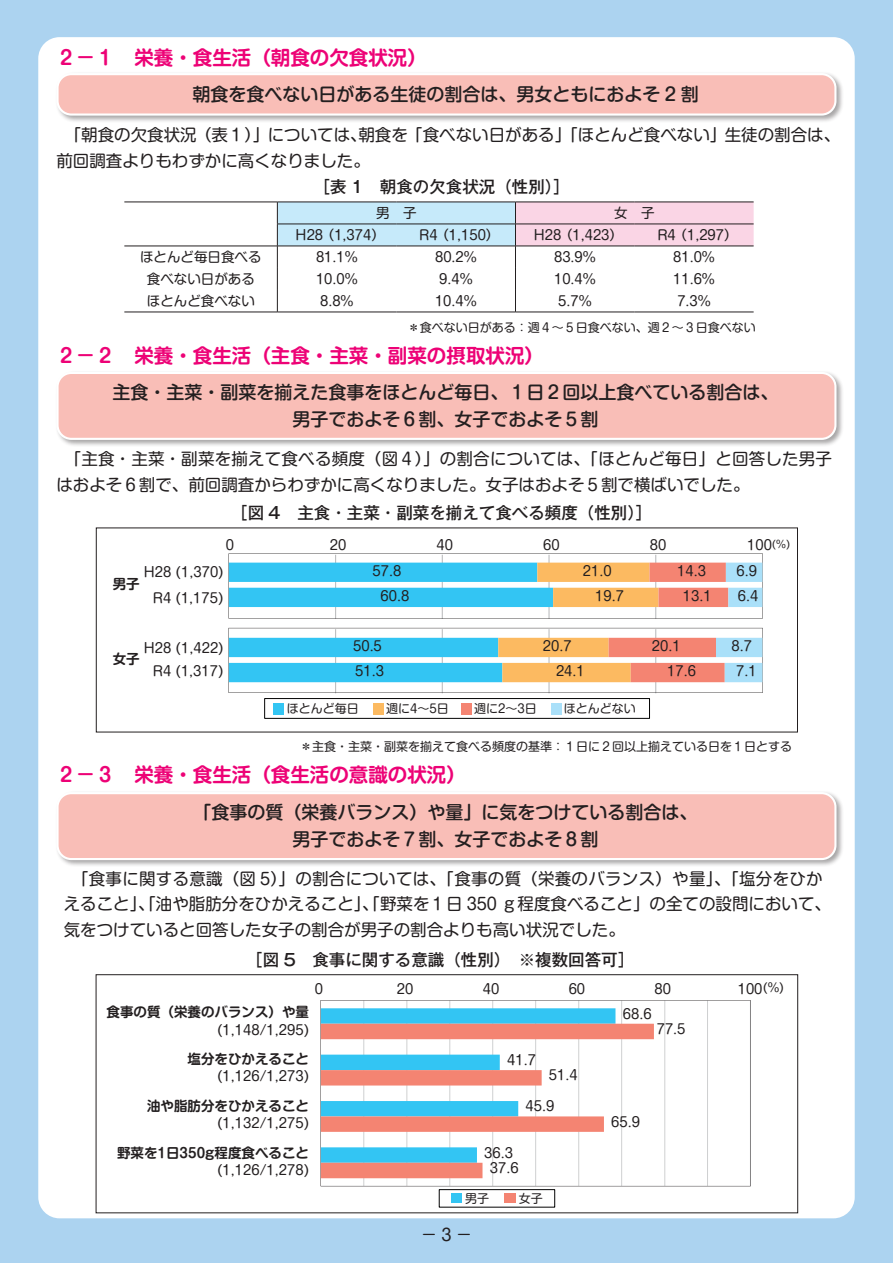
<style>
.page{position:relative;width:893px;height:1263px;background:#acd3f0}
.page>*{position:absolute;margin:0;border:0;box-sizing:border-box;transform-origin:0 0}
.t1{font:700 19.5px "Shin M Go Pro De";color:#ed0276}
.t2{font:500 18px/27px "Shin M Go Pro";color:#231f20;text-align:center}
.t3{font:16.5px/25.5px "Shin M Go Pro";color:#231f20}
.t4{font:500 16.5px "Gothic MB101 Pr 5";color:#231f20}
.t5{font:13.5px/25px "Shin M Go Pro";letter-spacing:.005em;color:#231f20}
.t6{font:700 13.5px "Shin M Go Pro De";color:#231f20}
.t7{font:12px "Shin M Go Pro";color:#231f20}
.t8{font:10.2px "Shin M Go Pro";color:#231f20}
</style>
<div class="page">
<div style="left:38px;top:37px;width:817px;height:1181px;background:#fff;border-radius:21px"></div>
<hr style="left:124px;top:202px;width:153px;height:1px;background:#231f20">
<hr style="left:124px;top:246px;width:153px;height:1px;background:#231f20">
<hr style="left:124px;top:312px;width:153px;height:1px;background:#231f20">
<hr style="left:277px;top:312px;width:119px;height:1px;background:#231f20">
<hr style="left:396px;top:312px;width:119px;height:1px;background:#231f20">
<hr style="left:515px;top:312px;width:120px;height:1px;background:#231f20">
<hr style="left:635px;top:312px;width:119px;height:1px;background:#231f20">
<svg style="left:277px;top:202px;width:477px;height:110px"></svg>
<div style="left:55px;top:71px;width:789px;height:52px;background:#231f20;opacity:.4"></div>
<div style="left:58px;top:74px;width:777px;height:41px;background:#f9beb7;border-radius:14px"></div>
<div style="left:56px;top:73px;width:780px;height:43px;border:2px solid #fff;border-radius:14px"></div>
<div style="left:55px;top:370px;width:789px;height:77px;background:#231f20;opacity:.4"></div>
<div style="left:58px;top:373px;width:777px;height:66px;background:#f9beb7;border-radius:14px"></div>
<div style="left:56px;top:372px;width:780px;height:68px;border:2px solid #fff;border-radius:14px"></div>
<div style="left:55px;top:790px;width:789px;height:78px;background:#231f20;opacity:.4"></div>
<div style="left:58px;top:793px;width:777px;height:66px;background:#f9beb7;border-radius:14px"></div>
<div style="left:56px;top:792px;width:780px;height:68px;border:2px solid #fff;border-radius:14px"></div>
<svg style="left:228px;top:553px;width:535px;height:140px"></svg>
<div style="left:264px;top:698px;width:386px;height:20px;border:1px solid #030303"></div>
<div style="left:273px;top:703px;width:11px;height:11px;background:#33c5f3"></div>
<div style="left:373px;top:703px;width:11px;height:11px;background:#fcba61"></div>
<div style="left:462px;top:703px;width:10px;height:11px;background:#f48472"></div>
<div style="left:551px;top:703px;width:10px;height:11px;background:#aae0f9"></div>
<svg style="left:320px;top:1000px;width:431px;height:186px"></svg>
<svg style="left:321px;top:1008px;width:294px;height:16px;background:#3cc5f0"></svg>
<svg style="left:321px;top:1024px;width:333px;height:154px"></svg>
<div style="left:439px;top:1189px;width:116px;height:18px;border:1px solid #030303"></div>
<div style="left:452px;top:1193px;width:10px;height:10px;background:#33c5f3"></div>
<div style="left:504px;top:1193px;width:11px;height:10px;background:#f48472"></div>
<div style="left:96px;top:974px;width:702px;height:239px;border:1px solid #231f20"></div>
<h1 class="t1" style="left:56px;top:41px;width:372px">２－１　栄養・食生活（朝食の欠食状況）</h1>
<h2 class="t2" style="left:192px;top:79px;width:508px">朝食を食べない日がある生徒の割合は、男女ともにおよそ 2 割</h2>
<p class="t3" style="left:56px;top:120px;width:785px">　「朝食の欠食状況（表１）」については、朝食を「食べない日がある」「ほとんど食べない」生徒の割合は、前回調査よりもわずかに高くなりました。</p>
<p class="t5" style="left:376px;top:199px;width:42px">男　子</p>
<p class="t5" style="left:614px;top:199px;width:42px">女　子</p>
<p class="t5" style="left:296px;top:221px;width:91px">H28 （1,374）</p>
<p class="t5" style="left:419px;top:221px;width:82px">R4 （1,150）</p>
<p class="t5" style="left:534px;top:221px;width:91px">H28 （1,423）</p>
<p class="t5" style="left:657px;top:221px;width:82px">R4 （1,297）</p>
<p class="t5" style="left:140px;top:243px;width:123px">ほとんど毎日食べる</p>
<p class="t5" style="left:316px;top:243px;width:43px">81.1%</p>
<p class="t5" style="left:435px;top:243px;width:43px">80.2%</p>
<p class="t5" style="left:554px;top:243px;width:43px">83.9%</p>
<p class="t5" style="left:673px;top:243px;width:43px">81.0%</p>
<p class="t5" style="left:147px;top:265px;width:109px">食べない日がある</p>
<p class="t5" style="left:316px;top:265px;width:43px">10.0%</p>
<p class="t5" style="left:439px;top:265px;width:35px">9.4%</p>
<p class="t5" style="left:554px;top:265px;width:43px">10.4%</p>
<p class="t5" style="left:673px;top:265px;width:43px">11.6%</p>
<p class="t5" style="left:147px;top:287px;width:109px">ほとんど食べない</p>
<p class="t5" style="left:320px;top:287px;width:35px">8.8%</p>
<p class="t5" style="left:435px;top:287px;width:43px">10.4%</p>
<p class="t5" style="left:558px;top:287px;width:35px">5.7%</p>
<p class="t5" style="left:677px;top:287px;width:35px">7.3%</p>
<p class="t4" style="left:314px;top:173px;width:257px">［表 1　朝食の欠食状況（性別）］</p>
<p class="t7" style="left:408px;top:317px;width:349px">＊食べない日がある：週４～５日食べない、週２～３日食べない</p>
<h1 class="t1" style="left:56px;top:340px;width:489px">２－２　栄養・食生活（主食・主菜・副菜の摂取状況）</h1>
<h2 class="t2" style="left:113px;top:377px;width:667px">主食・主菜・副菜を揃えた食事をほとんど毎日、１日２回以上食べている割合は、男子でおよそ６割、女子でおよそ５割</h2>
<p class="t3" style="left:56px;top:444px;width:777px">　「主食・主菜・副菜を揃えて食べる頻度（図４）」の割合については、「ほとんど毎日」と回答した男子はおよそ６割で、前回調査からわずかに高くなりました。女子はおよそ５割で横ばいでした。</p>
<p class="t4" style="left:231px;top:499px;width:422px">［図 4　主食・主菜・副菜を揃えて食べる頻度（性別）］</p>
<p class="t5" style="left:226px;top:531px;width:10px">0</p>
<p class="t5" style="left:330px;top:531px;width:18px">20</p>
<p class="t5" style="left:436px;top:531px;width:18px">40</p>
<p class="t5" style="left:543px;top:531px;width:18px">60</p>
<p class="t5" style="left:650px;top:531px;width:18px">80</p>
<p class="t5" style="left:747px;top:531px;width:26px">100</p>
<p class="t8" style="left:772px;top:536px;width:19px">(%)</p>
<p class="t5" style="left:144px;top:558px;width:81px;text-align:right">H28 (1,370)<br>R4 (1,175)</p>
<p class="t5" style="left:144px;top:634px;width:81px;line-height:23px;text-align:right">H28 (1,422)<br>R4 (1,317)</p>
<p class="t6" style="left:113px;top:572px;width:28px">男子</p>
<p class="t6" style="left:113px;top:648px;width:28px">女子</p>
<p class="t5" style="left:373px;top:557px;width:38px;text-align:center">57.8<br>60.8</p>
<p class="t5" style="left:353px;top:632px;width:32px">50.5<br>51.3</p>
<p class="t5" style="left:595px;top:557px;width:30px;text-indent:-12px">21.0<br>19.7</p>
<p class="t5" style="left:556px;top:632px;width:30px;text-indent:-13px">20.7<br>24.1</p>
<p class="t7" style="left:287px;top:698px;width:73px">ほとんど毎日</p>
<p class="t7" style="left:386px;top:698px;width:64px">週に4～5日</p>
<p class="t7" style="left:474px;top:698px;width:64px">週に2～3日</p>
<p class="t7" style="left:564px;top:698px;width:73px">ほとんどない</p>
<p class="t5" style="left:677px;top:557px;width:36px;text-align:center">14.3<br>13.1</p>
<p class="t5" style="left:667px;top:632px;width:30px;text-indent:-16px">20.1<br>17.6</p>
<p class="t5" style="left:736px;top:557px;width:23px">6.9<br>6.4</p>
<p class="t5" style="left:732px;top:632px;width:26px;text-align:center">8.7<br>7.1</p>
<p class="t7" style="left:300px;top:737px;width:493px">＊主食・主菜・副菜を揃えて食べる頻度の基準：１日に２回以上揃えている日を１日とする</p>
<h1 class="t1" style="left:56px;top:759px;width:411px">２－３　栄養・食生活（食生活の意識の状況）</h1>
<h2 class="t2" style="left:194px;top:797px;width:505px">「食事の質（栄養バランス）や量」に気をつけている割合は、男子でおよそ７割、女子でおよそ８割</h2>
<p class="t3" style="left:64px;top:864px;width:769px">　「食事に関する意識（図 5）」の割合については、「食事の質（栄養のバランス）や量」、「塩分をひかえること」、「油や脂肪分をひかえること」、「野菜を１日 350 ｇ程度食べること」の全ての設問において、気をつけていると回答した女子の割合が男子の割合よりも高い状況でした。</p>
<p class="t4" style="left:246px;top:946px;width:389px">［図 5　食事に関する意識（性別）　※複数回答可］</p>
<p class="t7" style="left:763px;top:978px;width:22px">(%)</p>
<p class="t5" style="left:315px;top:974px;width:10px">0</p>
<p class="t5" style="left:397px;top:974px;width:18px">20</p>
<p class="t5" style="left:483px;top:974px;width:18px">40</p>
<p class="t5" style="left:569px;top:974px;width:18px">60</p>
<p class="t5" style="left:655px;top:974px;width:18px">80</p>
<p class="t5" style="left:738px;top:974px;width:26px">100</p>
<p class="t6" style="left:107px;top:1001px;width:204px">食事の質（栄養のバランス）や量</p>
<p class="t5" style="left:217px;top:1015px;width:93px">(1,148/1,295)</p>
<p class="t6" style="left:188px;top:1047px;width:123px">塩分をひかえること</p>
<p class="t5" style="left:217px;top:1062px;width:93px">(1,126/1,273)</p>
<p class="t6" style="left:147px;top:1095px;width:163px">油や脂肪分をひかえること</p>
<p class="t5" style="left:217px;top:1109px;width:93px">(1,132/1,275)</p>
<p class="t6" style="left:117px;top:1142px;width:193px">野菜を1日350g程度食べること</p>
<p class="t5" style="left:217px;top:1156px;width:93px">(1,126/1,278)</p>
<p class="t5" style="left:507px;top:1046px;width:30px">41.7</p>
<p class="t5" style="left:526px;top:1092px;width:30px">45.9</p>
<p class="t5" style="left:484px;top:1138px;width:30px">36.3</p>
<p class="t5" style="left:549px;top:1061px;width:30px">51.4</p>
<p class="t5" style="left:490px;top:1154px;width:30px">37.6</p>
<p class="t7" style="left:465px;top:1189px;width:25px">男子</p>
<p class="t7" style="left:519px;top:1189px;width:25px">女子</p>
<p class="t3" style="left:421px;top:1220px;width:53px">－3－</p>
<p class="t5" style="left:623px;top:999px;width:30px">68.6</p>
<p class="t5" style="left:657px;top:1015px;width:30px">77.5</p>
<p class="t5" style="left:611px;top:1107px;width:30px">65.9</p>
</div>
